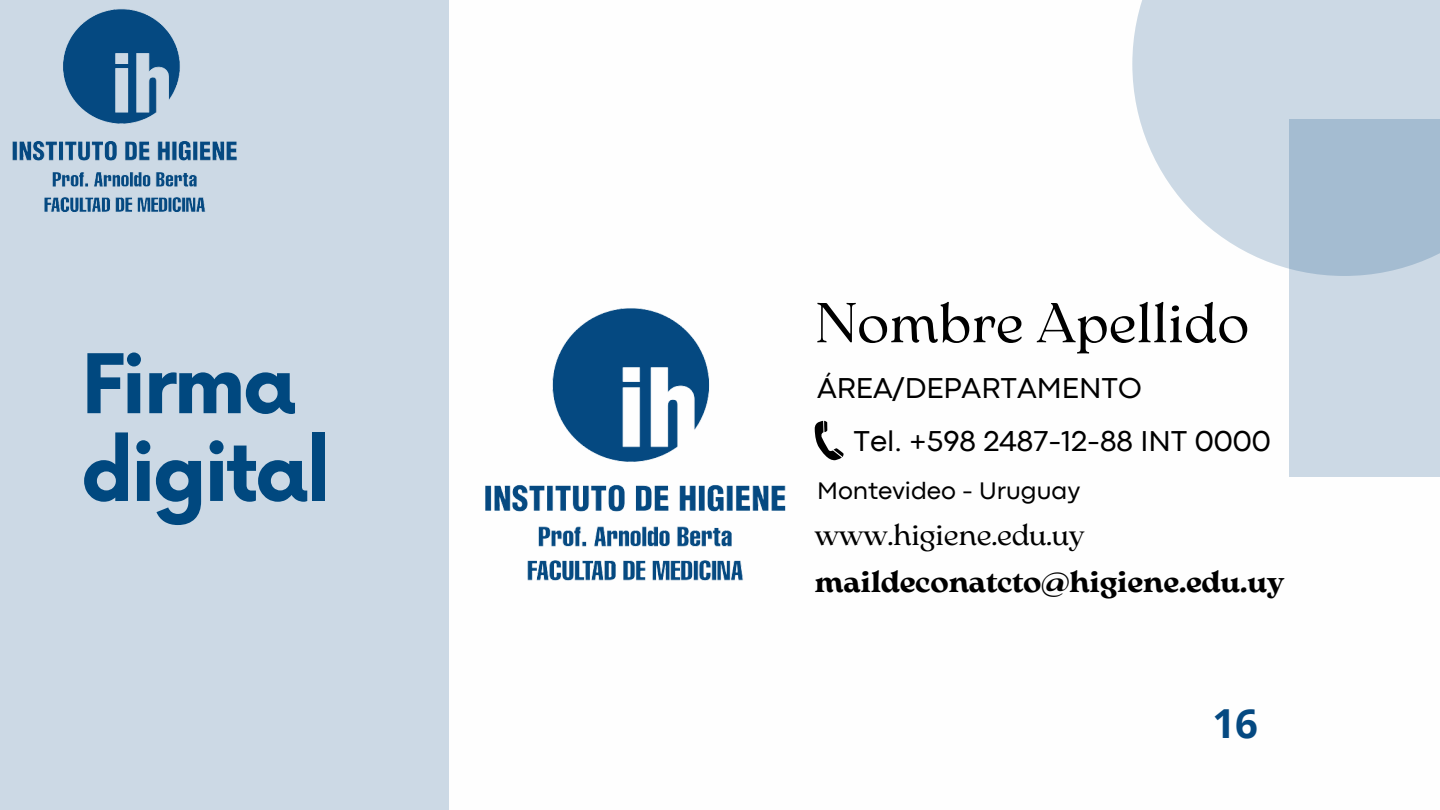
<style>
.page{position:relative;width:1440px;height:810px;background:#fff}
.page>*{position:absolute;margin:0;border:0;box-sizing:border-box;transform-origin:0 0}
.t1{font:700 80px/87.8px "Now";letter-spacing:-.04em;color:#00487f}
.t2{font:56px "Arsenica Antiqua";color:#000}
.t3{font:700 40px "Open Sans";color:#054981}
.t4{font:30px "Codec Pro";color:#000}
.t5{font:700 30px "Arsenica Antiqua";letter-spacing:-.015em;color:#000}
.t6{font:30px "Arsenica Antiqua";letter-spacing:-.015em;color:#000}
.t7{font:25px "Codec Pro";color:#000}
</style>
<div class="page">
<div style="left:0;top:0;width:449px;height:810px;background:#ccd9e5"></div>
<img style="left:12px;top:9px;width:225px;height:203px">
<div style="left:1290px;top:119px;width:150px;height:357px;background:#ccd9e5"></div>
<svg style="left:1132px;top:0;width:308px;height:276px;fill:#ccd9e5"></svg>
<svg style="left:815px;top:421px;width:29px;height:40px"></svg>
<img style="left:485px;top:308px;width:301px;height:273px">
<p class="t1" style="left:81px;top:345px;width:251px">Firma digital</p>
<p class="t2" style="left:815px;top:302px;width:436px">Nombre Apellido</p>
<p class="t4" style="left:817px;top:378px;width:326px">ÁREA/DEPARTAMENTO</p>
<p class="t4" style="left:853px;top:430px;width:419px">Tel. +598 2487-12-88 INT 0000</p>
<p class="t7" style="left:817px;top:482px;width:265px">Montevideo - Uruguay</p>
<p class="t6" style="left:815px;top:523px;width:272px">www.higiene.edu.uy</p>
<p class="t5" style="left:815px;top:571px;width:471px">maildeconatcto@higiene.edu.uy</p>
<p class="t3" style="left:1212px;top:695px;width:47px">16</p>
</div>
